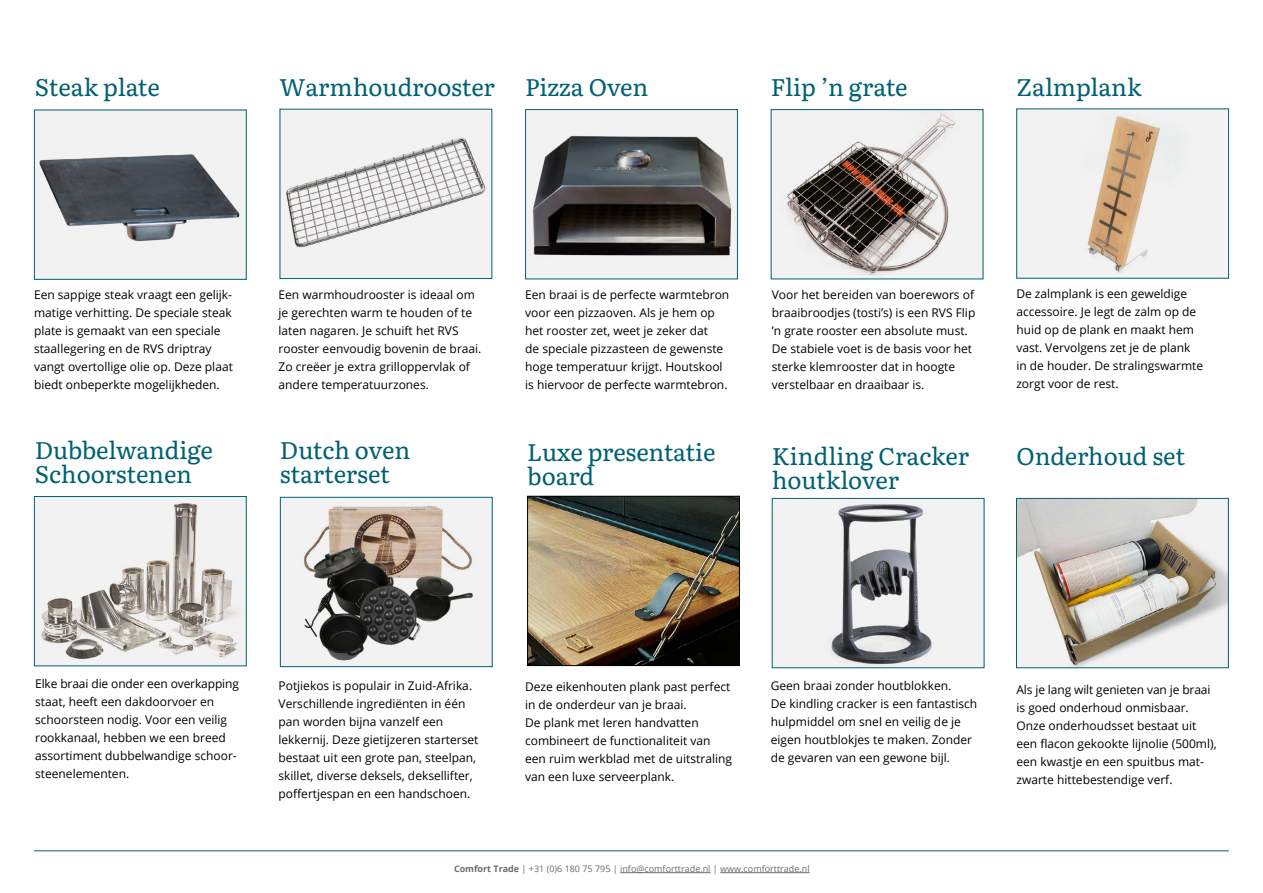
<style>
.page{position:relative;width:1263px;height:893px;background:#fff}
.page>*{position:absolute;margin:0;border:0;box-sizing:border-box;transform-origin:0 0}
.t1{font:24px/24px "Literata";letter-spacing:-.005em;color:#006173}
.t2{font:12px/18px "Open Sans";color:#000}
.t3{font:9px "Open Sans";color:#6b6b6b}
.s1{font-weight:700}
</style>
<div class="page">
<hr style="left:620px;top:872px;width:91px;height:1px;background:#6b6b6b">
<hr style="left:720px;top:872px;width:90px;height:1px;background:#6b6b6b">
<hr style="left:34px;top:850px;width:1195px;height:1px;background:#006173">
<img style="left:773px;top:111px;width:208px;height:166px">
<img style="left:282px;top:111px;width:208px;height:166px">
<img style="left:36px;top:498px;width:209px;height:166px">
<div style="left:34px;top:496px;width:213px;height:170px;border:1px solid #006173"></div>
<img style="left:1018px;top:500px;width:209px;height:166px">
<div style="left:1016px;top:498px;width:213px;height:170px;border:1px solid #006173"></div>
<img style="left:774px;top:500px;width:208px;height:166px">
<img style="left:529px;top:498px;width:209px;height:166px">
<div style="left:527px;top:496px;width:213px;height:170px;border:1px solid #000"></div>
<img style="left:282px;top:499px;width:209px;height:166px">
<div style="left:280px;top:497px;width:213px;height:170px;border:1px solid #006173"></div>
<img style="left:1018px;top:111px;width:209px;height:166px">
<div style="left:1016px;top:109px;width:213px;height:170px;border:1px solid #006173"></div>
<img style="left:527px;top:111px;width:209px;height:166px">
<div style="left:525px;top:109px;width:213px;height:170px;border:1px solid #006173"></div>
<img style="left:36px;top:112px;width:209px;height:166px">
<div style="left:34px;top:110px;width:213px;height:170px;border:1px solid #006173"></div>
<h1 class="t1" style="left:35px;top:73px;width:127px">Steak plate</h1>
<h1 class="t1" style="left:280px;top:73px;width:217px">Warmhoudrooster</h1>
<h1 class="t1" style="left:525px;top:73px;width:125px">Pizza Oven</h1>
<h1 class="t1" style="left:771px;top:73px;width:138px">Flip ’n grate</h1>
<h1 class="t1" style="left:1016px;top:73px;width:127px">Zalmplank</h1>
<p class="t2" style="left:34px;top:285px;width:200px">Een sappige steak vraagt een gelijk&shy;matige verhitting. De speciale steak plate is gemaakt van een speciale staallegering en de RVS driptray vangt overtollige olie op. Deze plaat biedt onbeperkte mogelijkheden.</p>
<h1 class="t1" style="left:35px;top:436px;width:180px">Dubbelwandige<br>Schoorstenen</h1>
<p class="t2" style="left:279px;top:285px;width:204px">Een warmhoudrooster is ideaal om je gerechten warm te houden of te laten nagaren. Je schuift het RVS rooster eenvoudig bovenin de braai.<br>Zo creëer je extra grilloppervlak of andere temperatuurzones.</p>
<h1 class="t1" style="left:280px;top:436px;width:132px">Dutch oven starterset</h1>
<p class="t2" style="left:525px;top:285px;width:206px">Een braai is de perfecte warmtebron voor een pizzaoven. Als je hem op het rooster zet, weet je zeker dat<br>de speciale pizzasteen de gewenste hoge temperatuur krijgt. Houtskool is hiervoor de perfecte warmtebron.</p>
<h1 class="t1" style="left:527px;top:438px;width:190px">Luxe presentatie board</h1>
<p class="t2" style="left:772px;top:285px;width:205px">Voor het bereiden van boerewors of braaibroodjes (tosti’s) is een RVS Flip ’n grate rooster een absolute must.<br>De stabiele voet is de basis voor het sterke klemrooster dat in hoogte verstelbaar en draaibaar is.</p>
<h1 class="t1" style="left:772px;top:443px;width:199px">Kindling Cracker houtklover</h1>
<p class="t2" style="left:1016px;top:284px;width:188px">De zalmplank is een geweldige accessoire. Je legt de zalm op de huid op de plank en maakt hem vast. Vervolgens zet je de plank in de houder. De stralingswarmte zorgt voor de rest.</p>
<h1 class="t1" style="left:1016px;top:443px;width:170px">Onderhoud set</h1>
<p class="t2" style="left:35px;top:674px;width:205px">Elke braai die onder een overkapping staat, heeft een dakdoorvoer en schoorsteen nodig. Voor een veilig rookkanaal, hebben we een breed assortiment dubbelwandige schoor&shy;steenelementen.</p>
<p class="t2" style="left:279px;top:677px;width:201px">Potjiekos is populair in Zuid-Afrika.<br>Verschillende ingrediënten in één pan worden bijna vanzelf een lekkernij. Deze gietijzeren starterset bestaat uit een grote pan, steelpan, skillet, diverse deksels, deksellifter, poffertjespan en een handschoen.</p>
<p class="t2" style="left:525px;top:677px;width:208px">Deze eikenhouten plank past perfect in de onderdeur van je braai.<br>De plank met leren handvatten combineert de functionaliteit van een ruim werkblad met de uitstraling van een luxe serveerplank.</p>
<p class="t2" style="left:771px;top:677px;width:208px">Geen braai zonder houtblokken.<br>De kindling cracker is een fantastisch hulpmiddel om snel en veilig de je eigen houtblokjes te maken. Zonder de gevaren van een gewone bijl.</p>
<p class="t3" style="left:454px;top:862px;width:357px"><span class="s1">Comfort Trade</span> | +31 (0)6 180 75 795 | info@comforttrade.nl | www.comforttrade.nl</p>
<p class="t2" style="left:1016px;top:681px;width:202px">Als je lang wilt genieten van je braai is goed onderhoud onmisbaar.<br>Onze onderhoudsset bestaat uit een flacon gekookte lijnolie (500ml), een kwastje en een spuitbus mat&shy;zwarte hittebestendige verf.</p>
</div>
